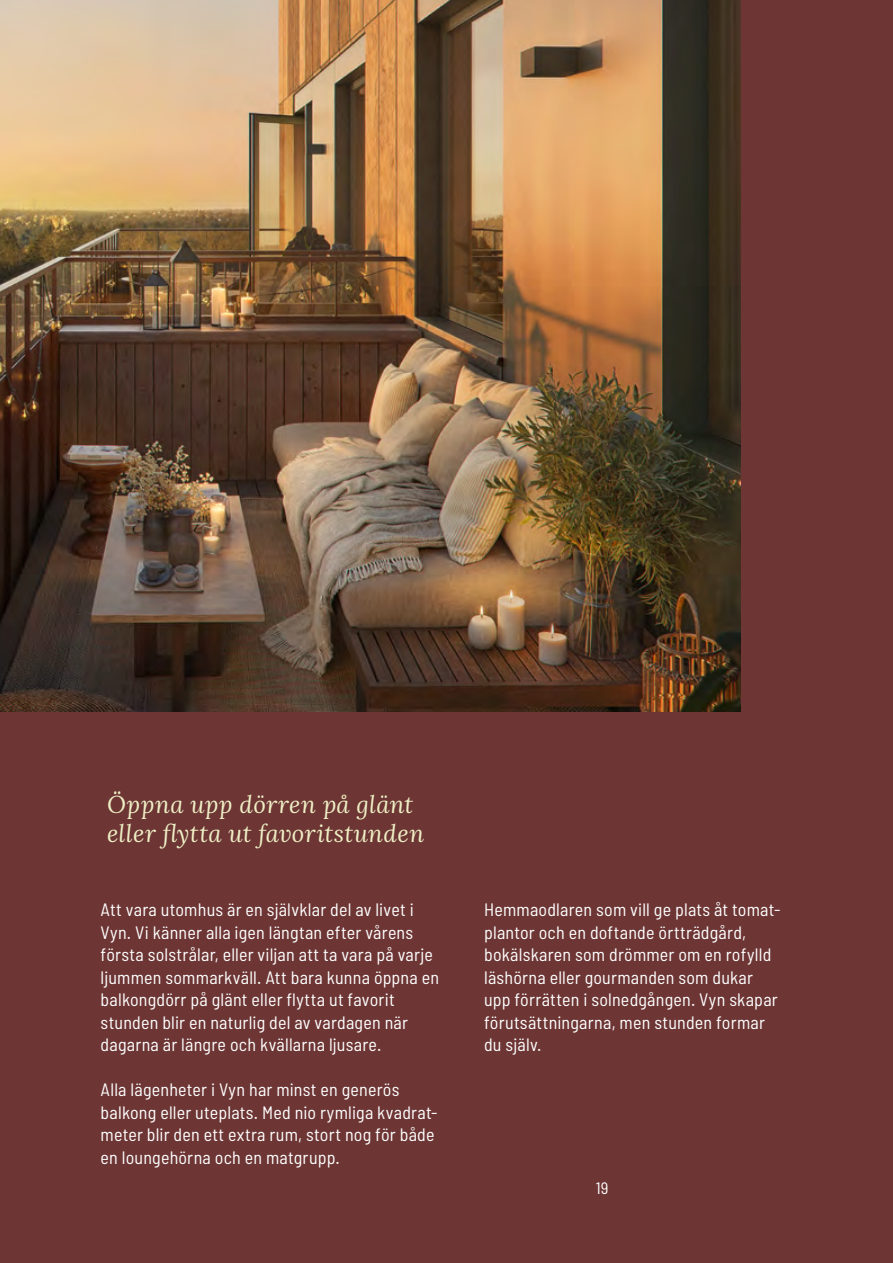
<style>
.page{position:relative;width:893px;height:1263px;background:#6d3635}
.page>*{position:absolute;margin:0;border:0;box-sizing:border-box;transform-origin:0 0}
.t1{font:italic 24px/28.5px "Lora";letter-spacing:.02em;color:#efefc5}
.t2{font:semi-condensed 18px/22.5px "Barlow";letter-spacing:.01em;color:#fff}
.t3{font:semi-condensed 16.5px "Barlow";color:#fff}
</style>
<div class="page">
<img style="left:0;top:0;width:741px;height:711px">
<h1 class="t1" style="left:107px;top:790px;width:319px">Öppna upp dörren på glänt eller flytta ut favoritstunden</h1>
<p class="t2" style="left:101px;top:898px;width:340px">Att vara utomhus är en självklar del av livet i Vyn. Vi känner alla igen längtan efter vårens första solstrålar, eller viljan att ta vara på varje ljummen sommarkväll. Att bara kunna öppna en balkongdörr på glänt eller flytta ut favorit stunden blir en naturlig del av vardagen när dagarna är längre och kvällarna ljusare.</p>
<p class="t2" style="left:101px;top:1078px;width:339px">Alla lägenheter i Vyn har minst en generös balkong eller uteplats. Med nio rymliga kvadrat&shy;meter blir den ett extra rum, stort nog för både en loungehörna och en matgrupp.</p>
<p class="t2" style="left:484px;top:898px;width:298px">Hemmaodlaren som vill ge plats åt tomat&shy;plantor och en doftande örtträdgård, bokälskaren som drömmer om en rofylld läshörna eller gourmanden som dukar upp förrätten i solnedgången. Vyn skapar förutsättningarna, men stunden formar du själv.</p>
<p class="t3" style="left:596px;top:1178px;width:14px">19</p>
</div>
